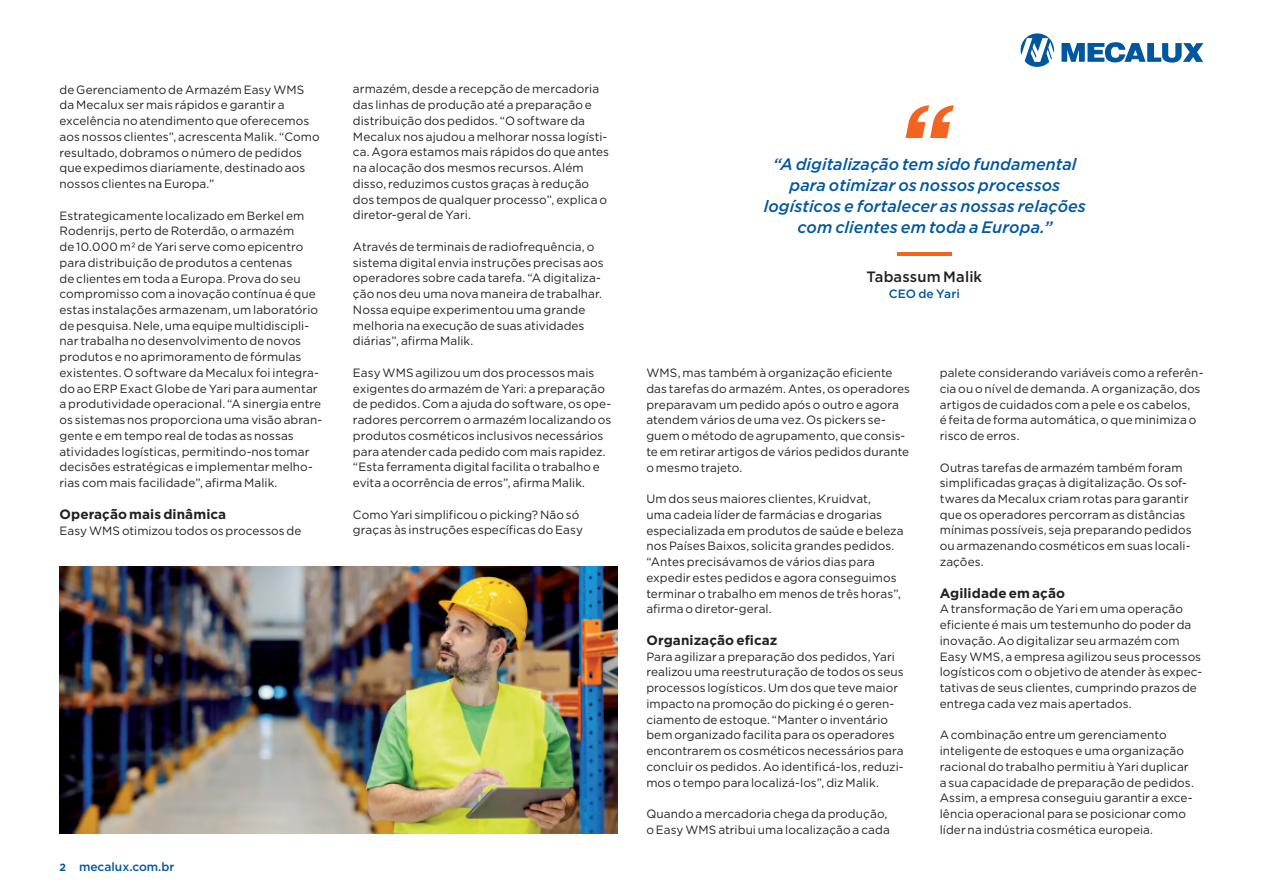
<style>
.page{position:relative;width:1263px;height:893px;background:#fff}
.page>*{position:absolute;margin:0;border:0;box-sizing:border-box;transform-origin:0 0}
.t1{font:italic 500 16.5px/21px "Gotham";letter-spacing:.005em;color:#01579f;text-align:center}
.t2{font:500 15px "Gotham";letter-spacing:.01em;color:#231f20}
.t3{font:700 13.5px "Gotham";letter-spacing:.005em;color:#231f20}
.t4{font:12px/15.8px "Gotham";letter-spacing:.005em;color:#231f20}
.t5{font:500 12px "Gotham";color:#01579f}
.s1{font-weight:700;font-size:10.5px}
</style>
<div class="page">
<svg style="left:1020px;top:33px;width:34px;height:34px"></svg>
<svg style="left:1061px;top:42px;width:142px;height:21px"></svg>
<img style="left:60px;top:566px;width:558px;height:268px">
<hr style="left:897px;top:253px;width:54px;height:3px;background:#f36421">
<svg style="left:905px;top:105px;width:49px;height:33px"></svg>
<p class="t4" style="left:60px;top:81px;width:262px">de Gerenciamento de Armazém Easy WMS da Mecalux ser mais rápidos e garantir a excelência no atendimento que oferecemos aos nossos clientes”, acrescenta Malik. “Como resultado, dobramos o número de pedidos que expedimos diariamente, destinado aos nossos clientes na Europa.”</p>
<p class="t4" style="left:60px;top:207px;width:264px">Estrategicamente localizado em Berkel em Rodenrijs, perto de Roterdão, o armazém<br>de 10.000 m2 de Yari serve como epicentro para distribuição de produtos a centenas<br>de clientes em toda a Europa. Prova do seu compromisso com a inovação contínua é que estas instalações armazenam, um laboratório de pesquisa. Nele, uma equipe multidiscipli&shy;nar trabalha no desenvolvimento de novos produtos e no aprimoramento de fórmulas existentes. O software da Mecalux foi integra&shy;do ao ERP Exact Globe de Yari para aumentar a produtividade operacional. “A sinergia entre os sistemas nos proporciona uma visão abran&shy;gente e em tempo real de todas as nossas atividades logísticas, permitindo-nos tomar decisões estratégicas e implementar melho&shy;rias com mais facilidade”, afirma Malik.</p>
<p class="t3" style="left:60px;top:505px;width:168px">Operação mais dinâmica</p>
<p class="t4" style="left:60px;top:522px;width:243px">Easy WMS otimizou todos os processos de</p>
<p class="t4" style="left:353px;top:81px;width:258px">armazém, desde a recepção de mercadoria das linhas de produção até a preparação e distribuição dos pedidos. “O software da Mecalux nos ajudou a melhorar nossa logísti&shy;ca. Agora estamos mais rápidos do que antes na alocação dos mesmos recursos. Além disso, reduzimos custos graças à redução dos tempos de qualquer processo”, explica o diretor-geral de Yari.</p>
<p class="t4" style="left:353px;top:239px;width:252px">Através de terminais de radiofrequência, o sistema digital envia instruções precisas aos operadores sobre cada tarefa. “A digitaliza&shy;ção nos deu uma nova maneira de trabalhar.<br>Nossa equipe experimentou uma grande melhoria na execução de suas atividades diárias”, afirma Malik.</p>
<p class="t4" style="left:353px;top:365px;width:260px">Easy WMS agilizou um dos processos mais exigentes do armazém de Yari: a preparação de pedidos. Com a ajuda do software, os ope&shy;radores percorrem o armazém localizando os produtos cosméticos inclusivos necessários para atender cada pedido com mais rapidez. “Esta ferramenta digital facilita o trabalho e evita a ocorrência de erros”, afirma Malik.</p>
<p class="t4" style="left:353px;top:506px;width:231px">Como Yari simplificou o picking? Não só graças às instruções específicas do Easy</p>
<p class="t5" style="left:60px;top:859px;width:117px"><span class="s1">2</span> mecalux.com.br</p>
<h1 class="t1" style="left:764px;top:154px;width:324px">“A digitalização tem sido fundamental para otimizar os nossos processos logísticos e fortalecer as nossas relações com clientes em toda a Europa.”</h1>
<p class="t2" style="left:866px;top:267px;width:117px">Tabassum Malik</p>
<p class="t5" style="left:889px;top:286px;width:73px">CEO de Yari</p>
<p class="t4" style="left:646px;top:365px;width:265px">WMS, mas também à organização eficiente das tarefas do armazém. Antes, os operadores preparavam um pedido após o outro e agora atendem vários de uma vez. Os pickers se&shy;guem o método de agrupamento, que consis&shy;te em retirar artigos de vários pedidos durante o mesmo trajeto.</p>
<p class="t4" style="left:646px;top:491px;width:259px">Um dos seus maiores clientes, Kruidvat,<br>uma cadeia líder de farmácias e drogarias especializada em produtos de saúde e beleza nos Países Baixos, solicita grandes pedidos. “Antes precisávamos de vários dias para expedir estes pedidos e agora conseguimos terminar o trabalho em menos de três horas”, afirma o diretor-geral.</p>
<p class="t3" style="left:646px;top:631px;width:133px">Organização eficaz</p>
<p class="t4" style="left:646px;top:648px;width:259px">Para agilizar a preparação dos pedidos, Yari realizou uma reestruturação de todos os seus processos logísticos. Um dos que teve maior impacto na promoção do picking é o geren&shy;ciamento de estoque. “Manter o inventário bem organizado facilita para os operadores encontrarem os cosméticos necessários para concluir os pedidos. Ao identificá-los, reduzi&shy;mos o tempo para localizá-los”, diz Malik.</p>
<p class="t4" style="left:646px;top:806px;width:245px">Quando a mercadoria chega da produção, o Easy WMS atribui uma localização a cada</p>
<p class="t4" style="left:940px;top:365px;width:265px">palete considerando variáveis como a referên&shy;cia ou o nível de demanda. A organização, dos artigos de cuidados com a pele e os cabelos,<br>é feita de forma automática, o que minimiza o risco de erros.</p>
<p class="t4" style="left:940px;top:459px;width:253px">Outras tarefas de armazém também foram simplificadas graças à digitalização. Os sof&shy;twares da Mecalux criam rotas para garantir que os operadores percorram as distâncias mínimas possíveis, seja preparando pedidos ou armazenando cosméticos em suas locali&shy;zações.</p>
<p class="t3" style="left:940px;top:584px;width:127px">Agilidade em ação</p>
<p class="t4" style="left:940px;top:601px;width:264px">A transformação de Yari em uma operação eficiente é mais um testemunho do poder da inovação. Ao digitalizar seu armazém com Easy WMS, a empresa agilizou seus processos logísticos com o objetivo de atender às expec&shy;tativas de seus clientes, cumprindo prazos de entrega cada vez mais apertados.</p>
<p class="t4" style="left:940px;top:727px;width:256px">A combinação entre um gerenciamento inteligente de estoques e uma organização racional do trabalho permitiu à Yari duplicar a sua capacidade de preparação de pedidos.<br>Assim, a empresa conseguiu garantir a exce&shy;lência operacional para se posicionar como líder na indústria cosmética europeia.</p>
</div>
